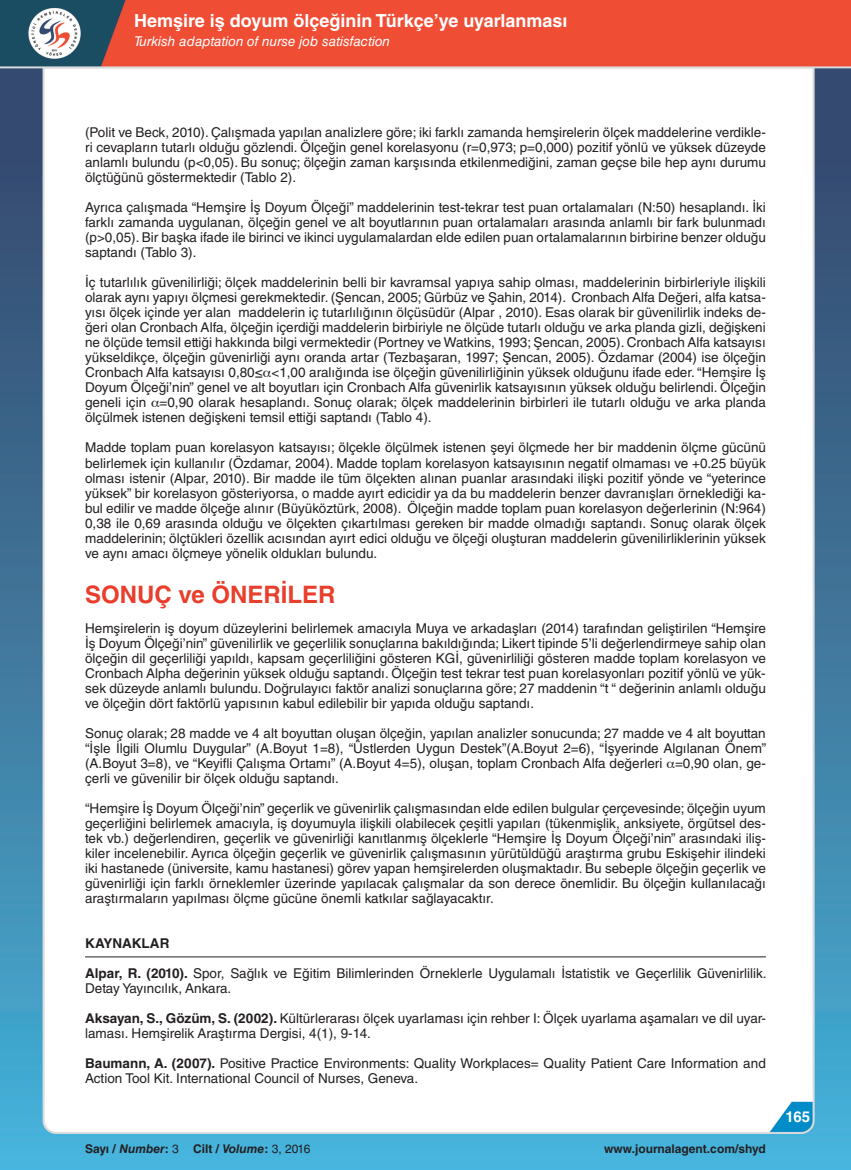
<style>
.page{position:relative;width:851px;height:1170px;background:#fff}
.page>*{position:absolute;margin:0;border:0;box-sizing:border-box;transform-origin:0 0}
.t1{font:700 24px "Helvetica LT Std";color:#e83e2b}
.t2{font:700 18px "Helvetica LT Std";color:#fff}
.t3{font:700 15px "Helvetica LT Std";color:#fff}
.t4{font:13.5px/15px "Helvetica LT Std";color:#231f20;text-align:justify}
.t5{font:italic 13.5px "Helvetica LT Std";color:#fff}
.t6{font:700 13.5px "Helvetica LT Std";color:#231f20}
.t7{font:700 12px "Helvetica LT Std";color:#231f20}
.s1{font-weight:700}
.s2{font-style:italic}
.s3{font-weight:400}
</style>
<div class="page">
<img style="left:0;top:0;width:850px;height:1169px">
<hr style="left:85px;top:956px;width:680px;height:1px;background:#231f20">
<svg style="left:263px;top:371px;width:8px;height:6px"></svg>
<svg style="left:151px;top:401px;width:8px;height:6px"></svg>
<svg style="left:667px;top:761px;width:7px;height:6px"></svg>
<h2 class="t2" style="left:134px;top:9px;width:435px">Hemşire iş doyum ölçeğinin Türkçe’ye uyarlanması</h2>
<p class="t5" style="left:134px;top:33px;width:257px">Turkish adaptation of nurse job satisfaction</p>
<p class="t4" style="left:85px;top:125px;width:682px">(Polit ve Beck, 2010). Çalışmada yapılan analizlere göre; iki farklı zamanda hemşirelerin ölçek maddelerine verdikle&shy;ri cevapların tutarlı olduğu gözlendi. Ölçeğin genel korelasyonu (r=0,973; p=0,000) pozitif yönlü ve yüksek düzeyde anlamlı bulundu (p&lt;0,05). Bu sonuç; ölçeğin zaman karşısında etkilenmediğini, zaman geçse bile hep aynı durumu ölçtüğünü göstermektedir (Tablo 2).</p>
<p class="t4" style="left:85px;top:200px;width:682px">Ayrıca çalışmada “Hemşire İş Doyum Ölçeği” maddelerinin test-tekrar test puan ortalamaları (N:50) hesaplandı. İki farklı zamanda uygulanan, ölçeğin genel ve alt boyutlarının puan ortalamaları arasında anlamlı bir fark bulunmadı (p&gt;0,05). Bir başka ifade ile birinci ve ikinci uygulamalardan elde edilen puan ortalamalarının birbirine benzer olduğu saptandı (Tablo 3).</p>
<p class="t4" style="left:85px;top:275px;width:682px">İç tutarlılık güvenilirliği; ölçek maddelerinin belli bir kavramsal yapıya sahip olması, maddelerinin birbirleriyle ilişkili olarak aynı yapıyı ölçmesi gerekmektedir. (Şencan, 2005; Gürbüz ve Şahin, 2014). Cronbach Alfa Değeri, alfa katsa&shy;yısı ölçek içinde yer alan maddelerin iç tutarlılığının ölçüsüdür (Alpar , 2010). Esas olarak bir güvenilirlik indeks de&shy;ğeri olan Cronbach Alfa, ölçeğin içerdiği maddelerin birbiriyle ne ölçüde tutarlı olduğu ve arka planda gizli, değişkeni ne ölçüde temsil ettiği hakkında bilgi vermektedir (Portney ve Watkins, 1993; Şencan, 2005). Cronbach Alfa katsayısı yükseldikçe, ölçeğin güvenirliği aynı oranda artar (Tezbaşaran, 1997; Şencan, 2005). Özdamar (2004) ise ölçeğin Cronbach Alfa katsayısı 0,80≤ &lt;1,00 aralığında ise ölçeğin güvenilirliğinin yüksek olduğunu ifade eder. “Hemşire İş Doyum Ölçeği’nin” genel ve alt boyutları için Cronbach Alfa güvenirlik katsayısının yüksek olduğu belirlendi. Ölçeğin geneli için =0,90 olarak hesaplandı. Sonuç olarak; ölçek maddelerinin birbirleri ile tutarlı olduğu ve arka planda ölçülmek istenen değişkeni temsil ettiği saptandı (Tablo 4).</p>
<p class="t4" style="left:85px;top:440px;width:682px">Madde toplam puan korelasyon katsayısı; ölçekle ölçülmek istenen şeyi ölçmede her bir maddenin ölçme gücünü belirlemek için kullanılır (Özdamar, 2004). Madde toplam korelasyon katsayısının negatif olmaması ve +0.25 büyük olması istenir (Alpar, 2010). Bir madde ile tüm ölçekten alınan puanlar arasındaki ilişki pozitif yönde ve “yeterince yüksek” bir korelasyon gösteriyorsa, o madde ayırt edicidir ya da bu maddelerin benzer davranışları örneklediği ka&shy;bul edilir ve madde ölçeğe alınır (Büyüköztürk, 2008). Ölçeğin madde toplam puan korelasyon değerlerinin (N:964)<br>0,38 ile 0,69 arasında olduğu ve ölçekten çıkartılması gereken bir madde olmadığı saptandı. Sonuç olarak ölçek maddelerinin; ölçtükleri özellik acısından ayırt edici olduğu ve ölçeği oluşturan maddelerin güvenilirliklerinin yüksek ve aynı amacı ölçmeye yönelik oldukları bulundu.</p>
<h1 class="t1" style="left:85px;top:579px;width:252px">SONUÇ ve ÖNERİLER</h1>
<p class="t4" style="left:85px;top:620px;width:682px">Hemşirelerin iş doyum düzeylerini belirlemek amacıyla Muya ve arkadaşları (2014) tarafından geliştirilen “Hemşire İş Doyum Ölçeği’nin” güvenilirlik ve geçerlilik sonuçlarına bakıldığında; Likert tipinde 5’li değerlendirmeye sahip olan ölçeğin dil geçerliliği yapıldı, kapsam geçerliliğini gösteren KGİ, güvenirliliği gösteren madde toplam korelasyon ve Cronbach Alpha değerinin yüksek olduğu saptandı. Ölçeğin test tekrar test puan korelasyonları pozitif yönlü ve yük&shy;sek düzeyde anlamlı bulundu. Doğrulayıcı faktör analizi sonuçlarına göre; 27 maddenin “t “ değerinin anlamlı olduğu ve ölçeğin dört faktörlü yapısının kabul edilebilir bir yapıda olduğu saptandı.</p>
<p class="t4" style="left:85px;top:725px;width:682px">Sonuç olarak; 28 madde ve 4 alt boyuttan oluşan ölçeğin, yapılan analizler sonucunda; 27 madde ve 4 alt boyuttan “İşle İlgili Olumlu Duygular” (A.Boyut 1=8), “Üstlerden Uygun Destek”(A.Boyut 2=6), “İşyerinde Algılanan Önem” (A.Boyut 3=8), ve “Keyifli Çalışma Ortamı” (A.Boyut 4=5), oluşan, toplam Cronbach Alfa değerleri =0,90 olan, ge&shy;çerli ve güvenilir bir ölçek olduğu saptandı.</p>
<p class="t4" style="left:85px;top:800px;width:682px">“Hemşire İş Doyum Ölçeği’nin” geçerlik ve güvenirlik çalışmasından elde edilen bulgular çerçevesinde; ölçeğin uyum geçerliğini belirlemek amacıyla, iş doyumuyla ilişkili olabilecek çeşitli yapıları (tükenmişlik, anksiyete, örgütsel des&shy;tek vb.) değerlendiren, geçerlik ve güvenirliği kanıtlanmış ölçeklerle “Hemşire İş Doyum Ölçeği’nin” arasındaki iliş&shy;kiler incelenebilir. Ayrıca ölçeğin geçerlik ve güvenirlik çalışmasının yürütüldüğü araştırma grubu Eskişehir ilindeki iki hastanede (üniversite, kamu hastanesi) görev yapan hemşirelerden oluşmaktadır. Bu sebeple ölçeğin geçerlik ve güvenirliği için farklı örneklemler üzerinde yapılacak çalışmalar da son derece önemlidir. Bu ölçeğin kullanılacağı araştırmaların yapılması ölçme gücüne önemli katkılar sağlayacaktır.</p>
<p class="t6" style="left:85px;top:934px;width:86px">KAYNAKLAR</p>
<p class="t4" style="left:85px;top:965px;width:683px"><span class="s1">Alpar, R. (2010).</span> Spor, Sağlık ve Eğitim Bilimlerinden Örneklerle Uygulamalı İstatistik ve Geçerlilik Güvenirlilik.<br>Detay Yayıncılık, Ankara.</p>
<p class="t4" style="left:85px;top:1010px;width:682px"><span class="s1">Aksayan, S., Gözüm, S. (2002).</span> Kültürlerarası ölçek uyarlaması için rehber I: Ölçek uyarlama aşamaları ve dil uyar&shy;laması. Hemşirelik Araştırma Dergisi, 4(1), 9-14.</p>
<p class="t4" style="left:85px;top:1055px;width:682px"><span class="s1">Baumann, A. (2007).</span> Positive Practice Environments: Quality Workplaces= Quality Patient Care Information and<br>Action Tool Kit. International Council of Nurses, Geneva.</p>
<p class="t7" style="left:85px;top:1141px;width:227px">Sayı / <span class="s2">Number</span>: <span class="s3">3</span> Cilt / <span class="s2">Volume</span>: <span class="s3">3, 2016</span></p>
<p class="t7" style="left:604px;top:1141px;width:163px">www.journalagent.com/shyd</p>
<p class="t3" style="left:785px;top:1107px;width:26px">165</p>
</div>
